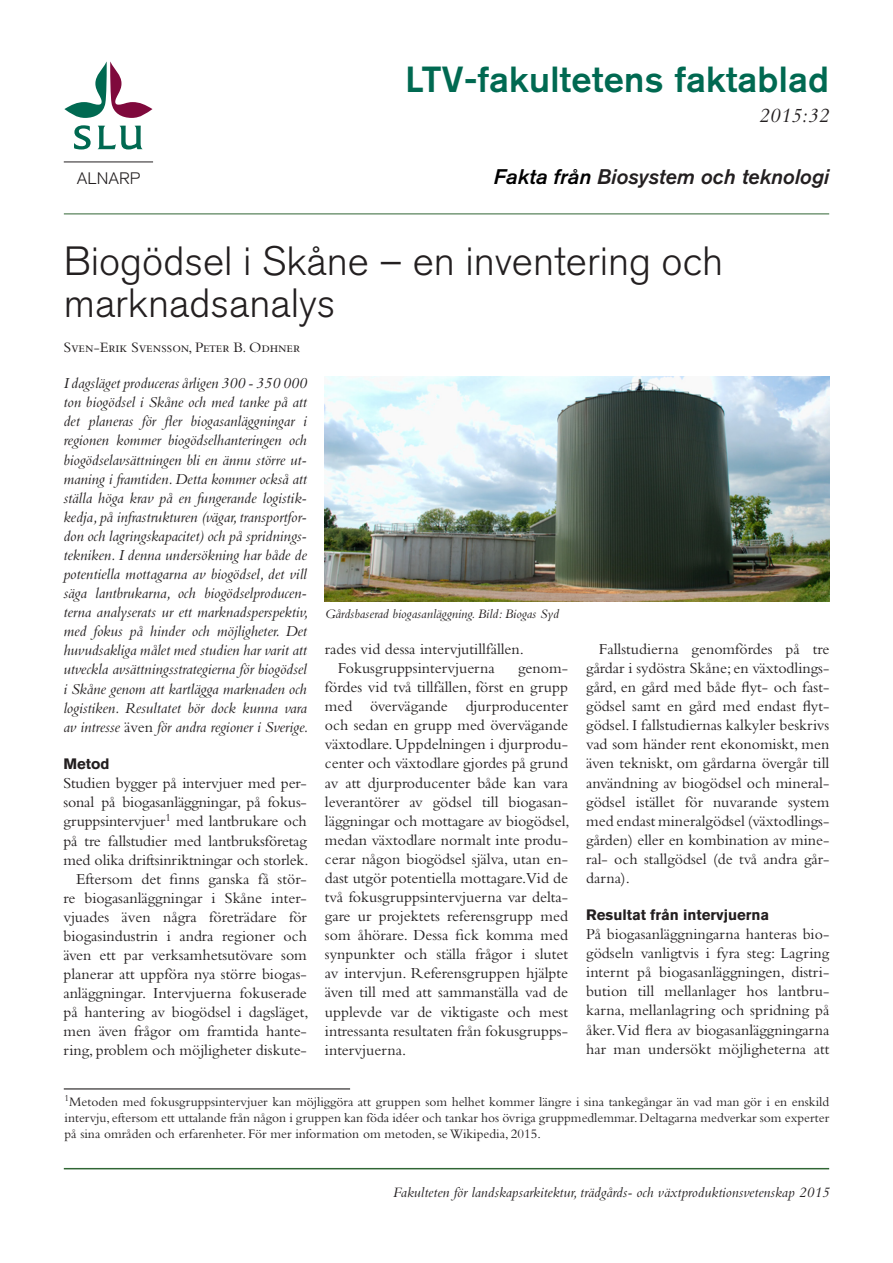
<style>
.page{position:relative;width:893px;height:1263px;background:#fff}
.page>*{position:absolute;margin:0;border:0;box-sizing:border-box;transform-origin:0 0}
.Titel{font:300 40.5px/42px "Akzidenz Grotesk BQ";color:#231f20}
.t1{font:500 36px "Akzidenz Grotesk BQ";letter-spacing:.01em;color:#006951}
.t2{font:italic 21px "Akzidenz Grotesk BQ Med";color:#231f20}
.t3{font:italic 21px "Bembo";color:#231f20}
.t4{font:300 16.5px "Akzidenz Grotesk BQ";color:#231f20}
.Brödtext{font:15.9px/19px "Bembo Std";color:#231f20;text-align:justify}
.Ingress{font:italic 15.9px/19px "Bembo Std";letter-spacing:-.005em;color:#231f20;text-align:justify}
.Brödtext_utan_indrag{font:15.9px/19px "Bembo Std";color:#231f20;text-align:justify}
.Fot{font:italic 15px "Bembo";color:#231f20}
.Författare{font:15px "Bembo SC";color:#231f20}
.Underrubrik{font:700 15px "Akzidenz Grotesk BE";color:#231f20}
.Fotnot_text{font:13.5px/16.2px "Bembo Std";color:#231f20;text-align:justify}
.Bildtext{font:italic 13.5px "Bembo Std";color:#231f20}
.s1{color:#000}
.s2{font-style:normal}
</style>
<div class="page">
<hr style="left:64px;top:1168px;width:765px;height:1px;background:#316634">
<hr style="left:64px;top:213px;width:765px;height:1px;background:#316634">
<hr style="left:64px;top:162px;width:89px;height:1px;background:#231f20">
<svg style="left:65px;top:62px;width:87px;height:56px"></svg>
<svg style="left:74px;top:125px;width:17px;height:24px"></svg>
<svg style="left:98px;top:126px;width:45px;height:23px"></svg>
<img style="left:325px;top:376px;width:504px;height:226px">
<hr style="left:64px;top:1088px;width:286px;height:1px;background:#231f20">
<p class="t1" style="left:405px;top:57px;width:425px">LTV-fakultetens faktablad</p>
<p class="t4" style="left:77px;top:169px;width:65px">ALNARP</p>
<p class="t3" style="left:759px;top:104px;width:72px">2015:32</p>
<p class="t2" style="left:494px;top:164px;width:337px"><span class="s1">Fakta från</span> Biosystem och teknologi</p>
<p class="Titel" style="left:64px;top:240px;width:661px">Biogödsel i Skåne – en inventering och marknadsanalys</p>
<p class="Författare" style="left:64px;top:339px;width:238px">Sven-Erik Svensson, Peter B. Odhner</p>
<p class="Ingress" style="left:63px;top:373px;width:247px">I dagsläget produceras årligen 300 - 350 000 ton biogödsel i Skåne och med tanke på att det planeras för fler biogasanläggningar i regionen kommer biogödselhanteringen och biogödselavsättningen bli en ännu större ut&shy;maning i framtiden. Detta kommer också att ställa höga krav på en fungerande logistik&shy;kedja, på infrastrukturen (vägar, transportfor&shy;don och lagringskapacitet) och på spridnings&shy;tekniken. I denna undersökning har både de potentiella mottagarna av biogödsel, det vill säga lantbrukarna, och biogödselproducen&shy;terna analyserats ur ett marknadsperspektiv, med fokus på hinder och möjligheter. Det huvudsakliga målet med studien har varit att utveckla avsättningsstrategierna för biogödsel i Skåne genom att kartlägga marknaden och logistiken. Resultatet bör dock kunna vara av intresse <span class="s2">även</span> för andra regioner i Sverige.</p>
<p class="Underrubrik" style="left:63px;top:755px;width:48px">Metod</p>
<p class="Brödtext_utan_indrag" style="left:63px;top:773px;width:247px">Studien bygger på intervjuer med per&shy;sonal på biogasanläggningar, på fokus&shy;gruppsintervjuer<sup>1</sup> med lantbrukare och på tre fallstudier med lantbruksföretag med olika driftsinriktningar och storlek.</p>
<p class="Brödtext" style="left:63px;top:869px;width:247px;text-indent:13px">Eftersom det finns ganska få stör&shy;re biogasanläggningar i Skåne inter&shy;vjuades även några företrädare för biogasindustrin i andra regioner och även ett par verksamhetsutövare som planerar att uppföra nya större biogas&shy;anläggningar. Intervjuerna fokuserade på hantering av biogödsel i dagsläget, men även frågor om framtida hante&shy;ring, problem och möjligheter diskute-</p>
<p class="Bildtext" style="left:325px;top:606px;width:236px">Gårdsbaserad biogasanläggning. Bild: Biogas Syd</p>
<p class="Brödtext" style="left:325px;top:639px;width:201px">rades vid dessa intervjutillfällen.</p>
<p class="Brödtext" style="left:338px;top:658px;width:159px">Fokusgruppsintervjuerna</p>
<p class="Brödtext" style="left:325px;top:658px;width:246px;text-indent:193px">genom&shy;fördes vid två tillfällen, först en grupp med övervägande djurproducenter och sedan en grupp med övervägande växtodlare. Uppdelningen i djurprodu&shy;center och växtodlare gjordes på grund av att djurproducenter både kan vara leverantörer av gödsel till biogasan&shy;läggningar och mottagare av biogödsel, medan växtodlare normalt inte produ&shy;cerar någon biogödsel själva, utan en&shy;dast utgör potentiella mottagare.Vid de två fokusgruppsintervjuerna var delta&shy;gare ur projektets referensgrupp med som åhörare. Dessa fick komma med synpunkter och ställa frågor i slutet av intervjun. Referensgruppen hjälpte även till med att sammanställa vad de upplevde var de viktigaste och mest intressanta resultaten från fokusgrupps&shy;intervjuerna.</p>
<p class="Brödtext" style="left:586px;top:639px;width:245px;text-indent:13px">Fallstudierna genomfördes på tre gårdar i sydöstra Skåne; en växtodlings&shy;gård, en gård med både flyt- och fast&shy;gödsel samt en gård med endast flyt&shy;gödsel. I fallstudiernas kalkyler beskrivs vad som händer rent ekonomiskt, men även tekniskt, om gårdarna övergår till användning av biogödsel och mineral&shy;gödsel istället för nuvarande system med endast mineralgödsel (växtodlings&shy;gården) eller en kombination av mine&shy;ral- och stallgödsel (de två andra går&shy;darna).</p>
<p class="Underrubrik" style="left:586px;top:906px;width:185px">Resultat från intervjuerna</p>
<p class="Brödtext_utan_indrag" style="left:586px;top:924px;width:245px">På biogasanläggningarna hanteras bio&shy;gödseln vanligtvis i fyra steg: Lagring internt på biogasanläggningen, distri&shy;bution till mellanlager hos lantbru&shy;karna, mellanlagring och spridning på åker. Vid flera av biogasanläggningarna har man undersökt möjligheterna att</p>
<p class="Fotnot_text" style="left:65px;top:1093px;width:766px"><sup>1</sup>Metoden med fokusgruppsintervjuer kan möjliggöra att gruppen som helhet kommer längre i sina tankegångar än vad man gör i en enskild intervju, eftersom ett uttalande från någon i gruppen kan föda idéer och tankar hos övriga gruppmedlemmar. Deltagarna medverkar som experter på sina områden och erfarenheter. För mer information om metoden, se Wikipedia, 2015.</p>
<p class="Fot" style="left:393px;top:1184px;width:438px">Fakulteten för landskapsarkitektur, trädgårds- och växtproduktionsvetenskap 2015</p>
</div>
